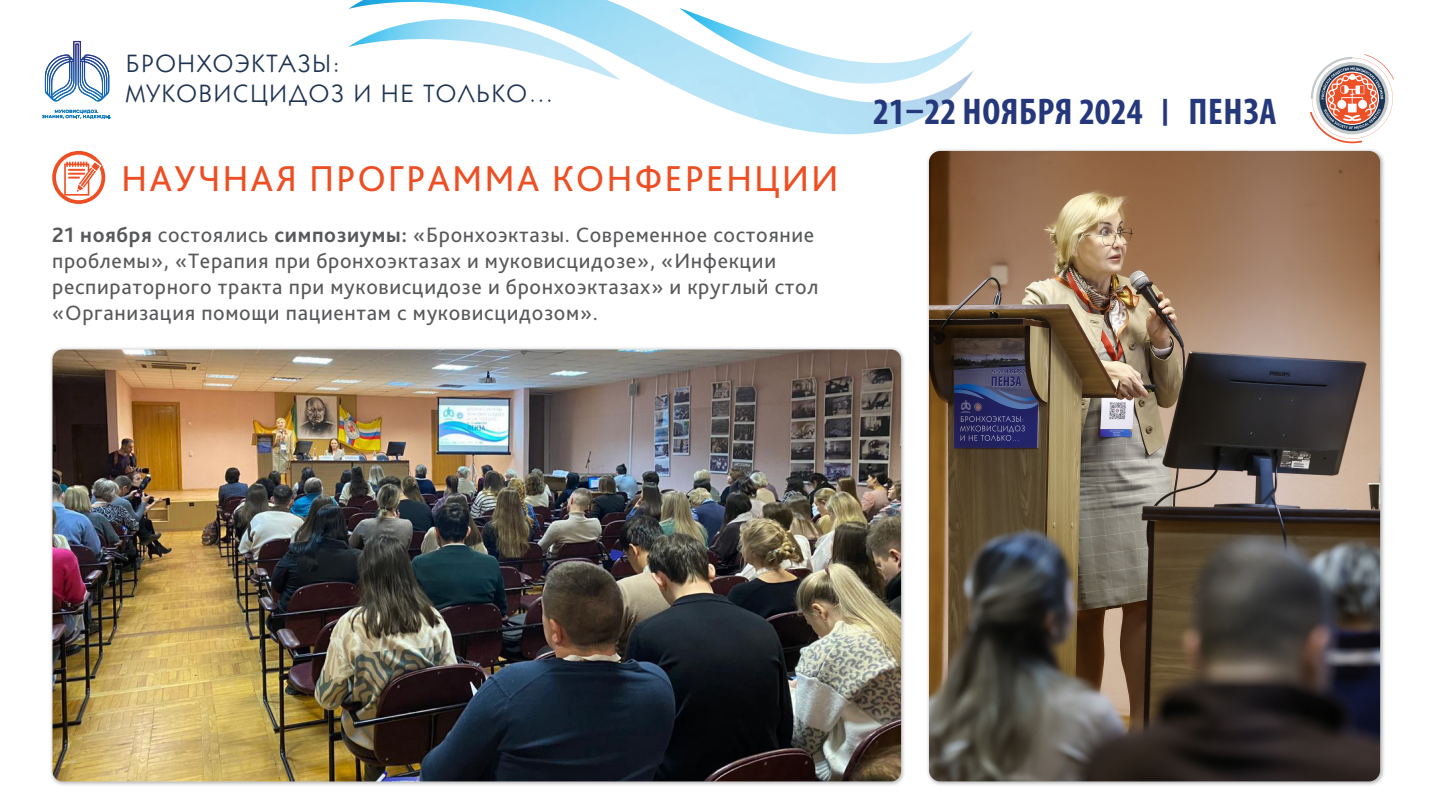
<style>
.page{position:relative;width:1440px;height:810px;background:#fff}
.page>*{position:absolute;margin:0;border:0;box-sizing:border-box;transform-origin:0 0}
.text{font:37.65px "Bliss Pro";letter-spacing:.05em;color:#ef4e22}
.t1{font:700 condensed 37.28px "Myriad Pro";letter-spacing:.02em;color:#25387b}
.t2{font:25.2px/29.2px "Kabel C";letter-spacing:.085em;color:#1d3351}
.text-2{font:21.75px/26.1px "Bliss Pro";letter-spacing:.03em;color:#57585a}
.s1{font-weight:700}
.s2{font-size:26.85px}
</style>
<div class="page">
<svg style="left:45px;top:41px;width:64px;height:61px"></svg>
<svg style="left:42px;top:110px;width:69px;height:9px"></svg>
<img style="left:349px;top:2px;width:615px;height:132px">
<img style="left:679px;top:8px;width:295px;height:76px">
<svg style="left:1310px;top:54px;width:84px;height:89px"></svg>
<div style="left:50px;top:347px;width:856px;height:440px;background:#231f20;opacity:.35"></div>
<img style="left:52px;top:349px;width:849px;height:433px">
<div style="left:52px;top:151px;width:53px;height:53px;border:4px solid #ef4e22;border-radius:50%"></div>
<svg style="left:64px;top:160px;width:38px;height:36px"></svg>
<div style="left:926px;top:148px;width:459px;height:639px;background:#231f20;opacity:.35"></div>
<img style="left:929px;top:151px;width:451px;height:631px">
<p class="t2" style="left:126px;top:49px;width:429px">БРОНХОЭКТАЗЫ:<br>МУКОВИСЦИДОЗ И НЕ ТОЛЬКО…</p>
<p class="text" style="left:121px;top:155px;width:719px">НАУЧНАЯ ПРОГРАММА КОНФЕРЕНЦИИ</p>
<p class="text-2" style="left:52px;top:221px;width:768px"><span class="s1">21 ноября</span> состоялись <span class="s1">симпозиумы:</span> «Бронхоэктазы. Современное состояние проблемы», «Терапия при бронхоэктазах и муковисцидозе», «Инфекции респираторного тракта при муковисцидозе и бронхоэктазах» и круглый стол «Организация помощи пациентам с муковисцидозом».</p>
<h2 class="t1" style="left:873px;top:89px;width:405px">21–22 НОЯБРЯ 2024 <span class="s2">|</span> ПЕНЗА</h2>
</div>
